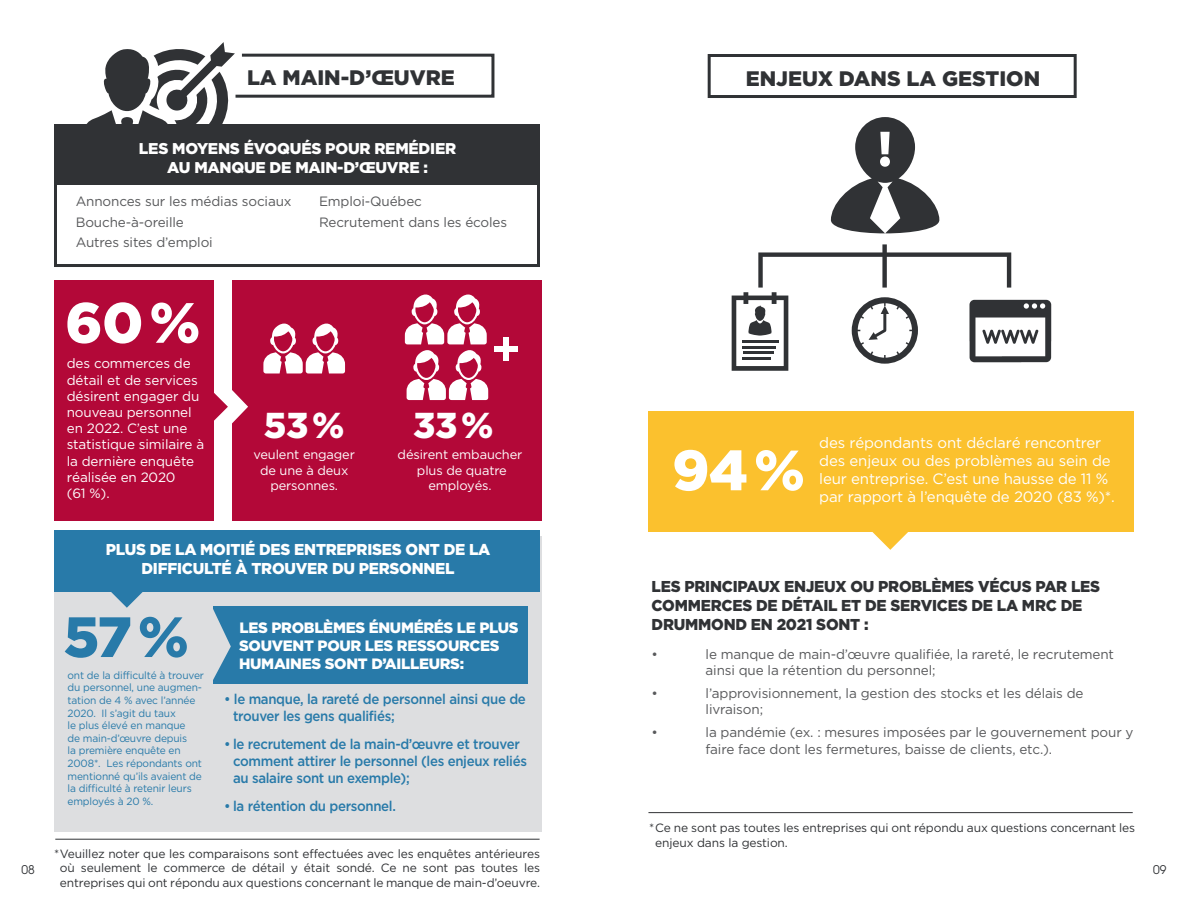
<style>
.page{position:relative;width:1188px;height:918px;background:#fff}
.page>*{position:absolute;margin:0;border:0;box-sizing:border-box;transform-origin:0 0}
.t1{font:900 56.7px "Gotham";color:#fff}
.t2{font:900 56.7px "Gotham";color:#287aa9}
.t3{font:900 36px "Gotham";color:#fff}
.t4{font:900 21px "Gotham";color:#303235}
.t5{font:900 15.75px/18.9px "Gotham";letter-spacing:-.015em;color:#303235}
.t6{font:900 15.75px/18.9px "Gotham";letter-spacing:-.015em;color:#fff;text-align:center}
.t7{font:900 15.6px/19px "Gotham";letter-spacing:-.015em;color:#fff;text-align:center}
.t8{font:15px/18px "Gotham";letter-spacing:-.01em;color:#fff}
.t9{font:900 15px/18px "Gotham";letter-spacing:-.02em;color:#fff}
.t10{font:500 14.1px/17px "Gotham";letter-spacing:-.025em;color:#287aa9;scale:.94 1}
.t11{font:13.5px/20.5px "Gotham";letter-spacing:-.01em;color:#58595b}
.t12{font:13.5px/16.2px "Gotham";letter-spacing:-.01em;color:#fff}
.t13{font:12.9px/15.5px "Gotham";letter-spacing:-.01em;color:#fff;text-align:center}
.t14{font:12px/14.4px "Gotham";letter-spacing:-.01em;color:#303235;text-align:center}
.t15{font:12px "Avant Garde";color:#303235}
.t16{font:10.5px/12.6px "Gotham";letter-spacing:-.015em;color:#287aa9}
</style>
<div class="page">
<div style="left:232px;top:280px;width:309px;height:240px;background:#b30838"></div>
<div style="left:54px;top:536px;width:487px;height:295px;background:#dddee0"></div>
<div style="left:54px;top:280px;width:159px;height:240px;background:#b30838"></div>
<svg style="left:405px;top:294px;width:83px;height:106px"></svg>
<svg style="left:263px;top:323px;width:82px;height:51px"></svg>
<div style="left:494px;top:346px;width:24px;height:5px;background:#fff"></div>
<div style="left:503px;top:337px;width:6px;height:23px;background:#fff"></div>
<svg style="left:82px;top:42px;width:414px;height:83px"></svg>
<div style="left:54px;top:165px;width:486px;height:102px;border:3px solid #303235"></div>
<div style="left:54px;top:125px;width:486px;height:60px;background:#303235"></div>
<div style="left:54px;top:530px;width:486px;height:62px;background:#287aa9"></div>
<svg style="left:111px;top:592px;width:32px;height:16px"></svg>
<div style="left:213px;top:606px;width:314px;height:78px;background:#287aa9"></div>
<svg style="left:213px;top:388px;width:35px;height:38px"></svg>
<div style="left:708px;top:54px;width:369px;height:44px;border:3px solid #303235"></div>
<div style="left:648px;top:411px;width:486px;height:121px;background:#fbc12e"></div>
<svg style="left:831px;top:117px;width:108px;height:117px"></svg>
<svg style="left:733px;top:244px;width:318px;height:125px"></svg>
<hr style="left:743px;top:357px;width:28px;height:3px;background:#303235">
<hr style="left:743px;top:340px;width:36px;height:3px;background:#303235">
<hr style="left:743px;top:346px;width:33px;height:3px;background:#303235">
<hr style="left:743px;top:351px;width:31px;height:3px;background:#303235">
<div style="left:732px;top:296px;width:56px;height:75px;border:4px solid #303235"></div>
<svg style="left:872px;top:532px;width:36px;height:18px"></svg>
<hr style="left:55px;top:839px;width:485px;height:1px;background:#303235">
<hr style="left:648px;top:812px;width:485px;height:1px;background:#303235">
<h3 class="t4" style="left:247px;top:66px;width:209px">LA MAIN-D’ŒUVRE</h3>
<p class="t7" style="left:139px;top:139px;width:319px">LES MOYENS ÉVOQUÉS POUR REMÉDIER<br>AU MANQUE DE MAIN-D’ŒUVRE :</p>
<p class="t11" style="left:319px;top:191px;width:190px">Emploi-Québec<br>Recrutement dans les écoles</p>
<p class="t11" style="left:76px;top:191px;width:217px">Annonces sur les médias sociaux<br>Bouche-à-oreille<br>Autres sites d’emploi</p>
<h1 class="t1" style="left:65px;top:290px;width:137px">60%</h1>
<p class="t12" style="left:67px;top:355px;width:139px">des commerces de détail et de services désirent engager du nouveau personnel en 2022. C’est une statistique similaire à la dernière enquête réalisée en 2020<br>(61 %).</p>
<h2 class="t3" style="left:264px;top:404px;width:82px">53%</h2>
<h2 class="t3" style="left:413px;top:404px;width:82px">33%</h2>
<p class="t13" style="left:254px;top:447px;width:103px">veulent engager de une à deux personnes.</p>
<p class="t13" style="left:398px;top:447px;width:126px">désirent embaucher plus de quatre employés.</p>
<p class="t6" style="left:106px;top:540px;width:386px">PLUS DE LA MOITIÉ DES ENTREPRISES ONT DE LA<br>DIFFICULTÉ À TROUVER DU PERSONNEL</p>
<h1 class="t2" style="left:64px;top:604px;width:127px">57%</h1>
<p class="t16" style="left:68px;top:669px;width:138px">ont de la difficulté à trouver du personnel, une augmen&shy;tation de 4 % avec l’année<br>2020. Il s’agit du taux<br>le plus élevé en manque<br>de main-d’œuvre depuis<br>la première enquête en<br>2008*. Les répondants ont mentionné qu’ils avaient de la difficulté à retenir leurs employés à 20 %.</p>
<p class="t9" style="left:239px;top:618px;width:281px">LES PROBLÈMES ÉNUMÉRÉS LE PLUS<br>SOUVENT POUR LES RESSOURCES<br>HUMAINES SONT D’AILLEURS:</p>
<p class="t10" style="left:233px;top:691px;width:313px;text-indent:-9px">• le manque, la rareté de personnel ainsi que de trouver les gens qualifiés;</p>
<p class="t10" style="left:233px;top:735px;width:314px;text-indent:-9px">• le recrutement de la main-d’œuvre et trouver comment attirer le personnel (les enjeux reliés au salaire sont un exemple);</p>
<p class="t10" style="left:224px;top:797px;width:184px">• la rétention du personnel.</p>
<h3 class="t4" style="left:746px;top:66px;width:296px">ENJEUX DANS LA GESTION</h3>
<h1 class="t1" style="left:672px;top:437px;width:134px">94%</h1>
<p class="t8" style="left:819px;top:434px;width:293px">des répondants ont déclaré rencontrer des enjeux ou des problèmes au sein de leur entreprise. C’est une hausse de 11 %</p>
<p class="t8" style="left:819px;top:488px;width:297px">par rapport à l’enquête de 2020 (83 %)*.</p>
<p class="t5" style="left:652px;top:577px;width:450px">LES PRINCIPAUX ENJEUX OU PROBLÈMES VÉCUS PAR LES<br>COMMERCES DE DÉTAIL ET DE SERVICES DE LA MRC DE<br>DRUMMOND EN 2021 SONT :</p>
<p class="t11" style="left:652px;top:644px;width:8px">•</p>
<p class="t11" style="left:706px;top:646px;width:410px;line-height:16.2px">le manque de main-d’œuvre qualifiée, la rareté, le recrutement ainsi que la rétention du personnel;</p>
<p class="t11" style="left:652px;top:683px;width:8px">•</p>
<p class="t11" style="left:706px;top:685px;width:379px;line-height:16.2px">l’approvisionnement, la gestion des stocks et les délais de livraison;</p>
<p class="t11" style="left:652px;top:722px;width:8px">•</p>
<p class="t11" style="left:706px;top:724px;width:429px;line-height:16.2px">la pandémie (ex. : mesures imposées par le gouvernement pour y faire face dont les fermetures, baisse de clients, etc.).</p>
<p class="t14" style="left:655px;top:821px;width:482px;text-align:left;text-indent:-6px">*Ce ne sont pas toutes les entreprises qui ont répondu aux questions concernant les enjeux dans la gestion.</p>
<p class="t14" style="left:54px;top:846px;width:488px">*Veuillez noter que les comparaisons sont effectuées avec les enquêtes antérieures où seulement le commerce de détail y était sondé. Ce ne sont pas toutes les entreprises qui ont répondu aux questions concernant le manque de main-d’oeuvre.</p>
<p class="t15" style="left:22px;top:862px;width:15px">08</p>
<p class="t15" style="left:1153px;top:862px;width:15px">09</p>
</div>
